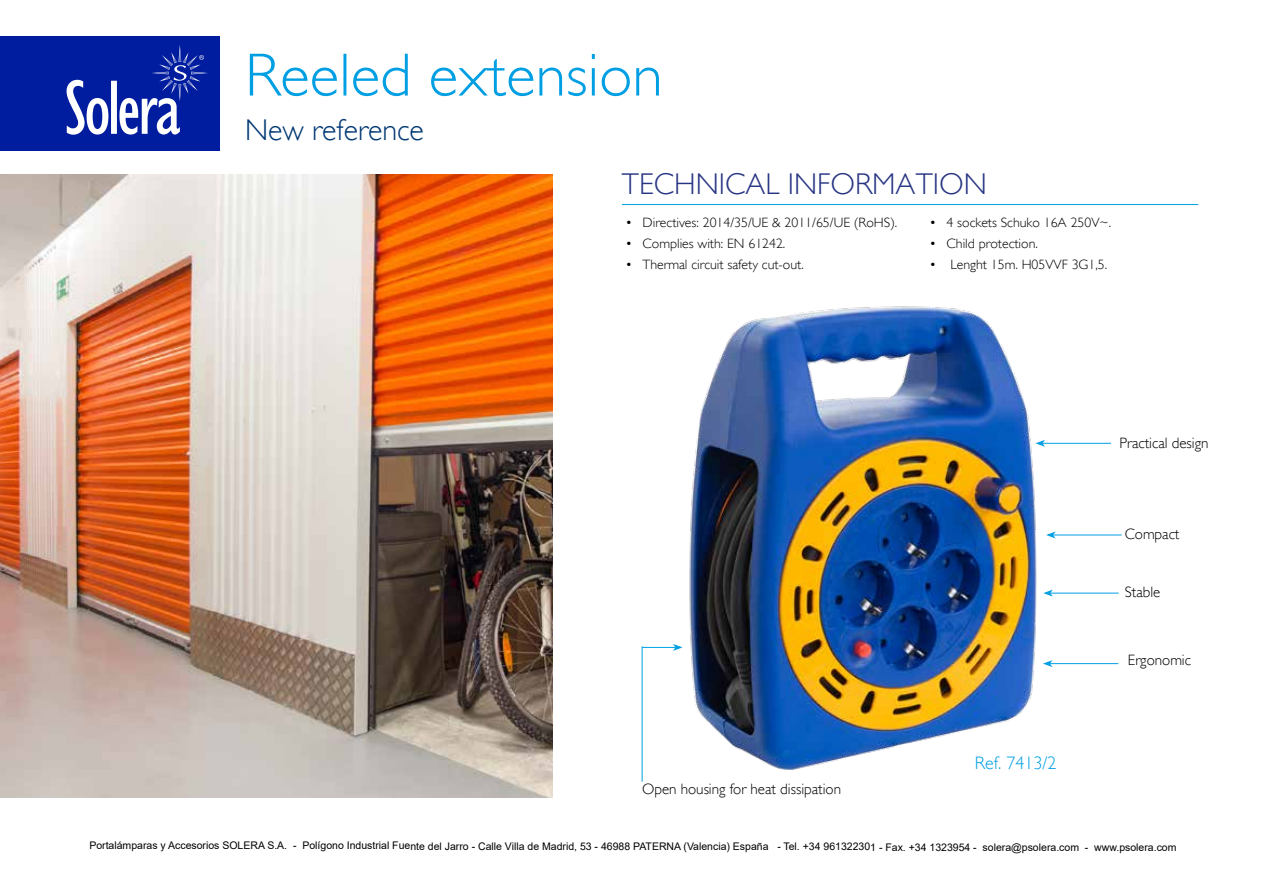
<style>
.page{position:relative;width:1263px;height:893px;background:#fff}
.page>*{position:absolute;margin:0;border:0;box-sizing:border-box;transform-origin:0 0}
.t1{font:300 61.5px "Gill Sans";color:#009fe3}
.t2{font:300 30px "Gill Sans";color:#283583}
.t3{font:300 30px "Gill Sans";color:#003873}
.t4{font:300 18px "Gill Sans";color:#009fe3}
.t5{font:300 15px "Gill Sans";color:#000}
.t6{font:300 13.5px "Gill Sans";color:#000}
.t7{font:10.5px "Arial";letter-spacing:-.005em;color:#000}
</style>
<div class="page">
<div style="left:0;top:37px;width:220px;height:114px;background:#001d9f"></div>
<svg style="left:67px;top:45px;width:141px;height:90px"></svg>
<hr style="left:622px;top:204px;width:576px;height:1px;background:#009fe3">
<img style="left:0;top:174px;width:553px;height:623px">
<img style="left:689px;top:306px;width:348px;height:464px">
<hr style="left:1042px;top:443px;width:69px;height:1px;background:#009fe3">
<svg style="left:1035px;top:440px;width:10px;height:7px"></svg>
<hr style="left:1050px;top:663px;width:68px;height:1px;background:#009fe3">
<svg style="left:1043px;top:660px;width:9px;height:7px"></svg>
<hr style="left:1050px;top:593px;width:69px;height:1px;background:#009fe3">
<svg style="left:1043px;top:590px;width:10px;height:7px"></svg>
<hr style="left:1053px;top:535px;width:68px;height:1px;background:#009fe3">
<svg style="left:1046px;top:531px;width:9px;height:7px"></svg>
<hr style="left:642px;top:647px;width:33px;height:1px;background:#009fe3">
<svg style="left:673px;top:644px;width:9px;height:7px"></svg>
<hr style="left:642px;top:646px;width:1px;height:136px;background:#009fe3">
<h1 class="t1" style="left:245px;top:39px;width:419px">Reeled extension</h1>
<h2 class="t3" style="left:245px;top:112px;width:180px">New reference</h2>
<h2 class="t2" style="left:622px;top:166px;width:366px">TECHNICAL INFORMATION</h2>
<p class="t6" style="left:625px;top:215px;width:273px">• Directives: 2014/35/UE &amp; 2011/65/UE (RoHS).</p>
<p class="t6" style="left:625px;top:236px;width:161px">• Complies with: EN 61242.</p>
<p class="t6" style="left:625px;top:257px;width:180px">• Thermal circuit safety cut-out.</p>
<p class="t6" style="left:929px;top:215px;width:183px">• 4 sockets Schuko 16A 250V~.</p>
<p class="t6" style="left:929px;top:236px;width:110px">• Child protection.</p>
<p class="t6" style="left:929px;top:257px;width:179px">• Lenght 15m. H05VVF 3G1,5.</p>
<h3 class="t5" style="left:642px;top:780px;width:200px">Open housing for heat dissipation</h3>
<h3 class="t4" style="left:975px;top:753px;width:83px">Ref. 7413/2</h3>
<h3 class="t5" style="left:1119px;top:434px;width:91px">Practical design</h3>
<h3 class="t5" style="left:1125px;top:525px;width:56px">Compact</h3>
<h3 class="t5" style="left:1125px;top:583px;width:37px">Stable</h3>
<h3 class="t5" style="left:1128px;top:651px;width:65px">Ergonomic</h3>
<p class="t7" style="left:89px;top:839px;width:1089px">Portalámparas y Accesorios SOLERA S.A. - Polígono Industrial Fuente del Jarro - Calle Villa de Madrid, 53 - 46988 PATERNA (Valencia) España - Tel. +34 961322301 - Fax. +34 1323954 - solera@psolera.com - www.psolera.com</p>
</div>
